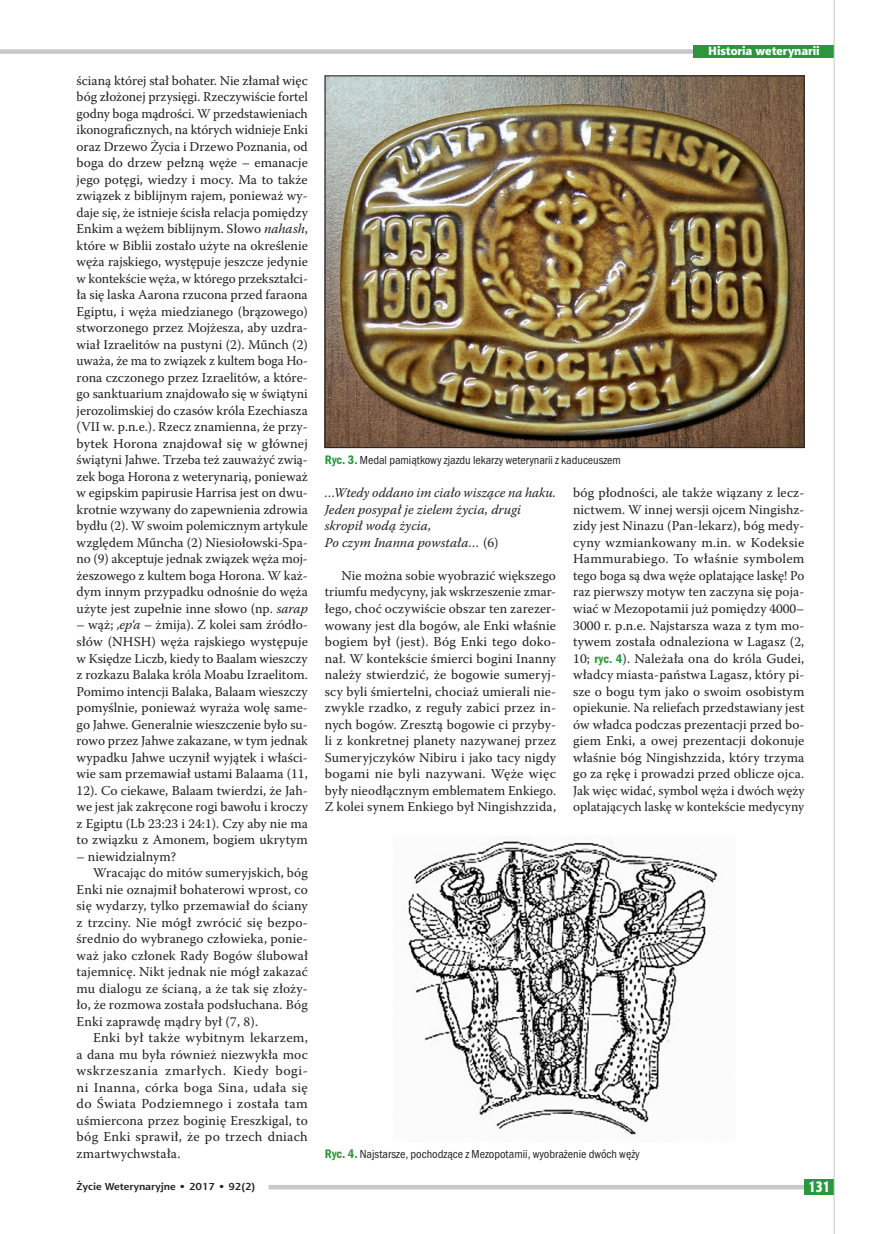
<style>
.page{position:relative;width:881px;height:1234px;background:#fff}
.page>*{position:absolute;margin:0;border:0;box-sizing:border-box;transform-origin:0 0}
.t1{font:15px "Aerton Cnd EFN Black";color:#fff}
.t2{font:13.5px/16.5px "Warnock Pro";letter-spacing:.01em;color:#231f20;text-align:justify}
.t3{font:italic 13.5px/16.5px "Warnock Pro";color:#231f20}
.t4{font:13.5px "Warnock Pro";letter-spacing:.035em;color:#231f20}
.t5{font:12px "Franklin Got Itc TOT Boo Con";color:#231f20}
.t6{font:12px "Aerton EFN Black";color:#fff}
.t7{font:700 10.2px "Aerton EFN";color:#231f20;scale:1.11 1}
.s1{font-style:italic}
.s2{font-family:"Franklin Got Itc TOT Dem Con";font-size:12.75px;color:#2a973d}
.s3{font-style:normal}
</style>
<div class="page">
<img style="left:327px;top:78px;width:475px;height:368px">
<img style="left:408px;top:841px;width:310px;height:294px">
<div style="left:0;top:49px;width:833px;height:5px;background:#c7c8ca"></div>
<div style="left:693px;top:45px;width:140px;height:13px;background:#2a973d"></div>
<div style="left:268px;top:1184px;width:565px;height:5px;background:#c7c8ca"></div>
<div style="left:804px;top:1178px;width:29px;height:15px;background:#2a973d"></div>
<hr style="left:833px;top:0;width:1px;height:1233px;background:#c7c8ca">
<p class="t2" style="left:77px;top:72px;width:233px">ścianą której stał bohater. Nie złamał więc bóg złożonej przysięgi. Rzeczywiście fortel godny boga mądrości. W przedstawieniach ikonograficznych, na których widnieje Enki oraz Drzewo Życia i Drzewo Poznania, od boga do drzew pełzną węże – emanacje jego potęgi, wiedzy i mocy. Ma to także związek z biblijnym rajem, ponieważ wy&shy;daje się, że istnieje ścisła relacja pomiędzy Enkim a wężem biblijnym. Słowo <span class="s1">nahash</span>, które w Biblii zostało użyte na określenie węża rajskiego, występuje jeszcze jedynie w kontekście węża, w którego przekształci&shy;ła się laska Aarona rzucona przed faraona Egiptu, i węża miedzianego (brązowego) stworzonego przez Mojżesza, aby uzdra&shy;wiał Izraelitów na pustyni (2). Műnch (2) uważa, że ma to związek z kultem boga Ho&shy;rona czczonego przez Izraelitów, a które&shy;go sanktuarium znajdowało się w świątyni jerozolimskiej do czasów króla Ezechiasza (VII w. p.n.e.). Rzecz znamienna, że przy&shy;bytek Horona znajdował się w głównej świątyni Jahwe. Trzeba też zauważyć zwią&shy;zek boga Horona z weterynarią, ponieważ w egipskim papirusie Harrisa jest on dwu&shy;krotnie wzywany do zapewnienia zdrowia bydłu (2). W swoim polemicznym artykule względem Műncha (2) Niesiołowski-Spa&shy;no (9) akceptuje jednak związek węża moj&shy;żeszowego z kultem boga Horona. W każ&shy;dym innym przypadku odnośnie do węża użyte jest zupełnie inne słowo (np. <span class="s1">sarap</span></p>
<p class="t2" style="left:77px;top:616px;width:233px">– wąż; <span class="s1">‚ep‘a</span> – żmija). Z kolei sam źródło&shy;słów (NHSH) węża rajskiego występuje w Księdze Liczb, kiedy to Baalam wieszczy z rozkazu Balaka króla Moabu Izraelitom.<br>Pomimo intencji Balaka, Balaam wieszczy pomyślnie, ponieważ wyraża wolę same&shy;go Jahwe. Generalnie wieszczenie było su&shy;rowo przez Jahwe zakazane, w tym jednak wypadku Jahwe uczynił wyjątek i właści&shy;wie sam przemawiał ustami Balaama (11, 12). Co ciekawe, Balaam twierdzi, że Jah&shy;we jest jak zakręcone rogi bawołu i kroczy z Egiptu (Lb 23:23 i 24:1). Czy aby nie ma to związku z Amonem, bogiem ukrytym</p>
<p class="t2" style="left:77px;top:847px;width:101px">– niewidzialnym?</p>
<p class="t2" style="left:93px;top:864px;width:216px">Wracając do mitów sumeryjskich, bóg</p>
<p class="t2" style="left:77px;top:880px;width:233px">Enki nie oznajmił bohaterowi wprost, co</p>
<p class="t2" style="left:77px;top:897px;width:233px">się wydarzy, tylko przemawiał do ściany</p>
<p class="t2" style="left:77px;top:913px;width:233px">z trzciny. Nie mógł zwrócić się bezpo-</p>
<p class="t2" style="left:77px;top:930px;width:233px">średnio do wybranego człowieka, ponie-</p>
<p class="t2" style="left:77px;top:946px;width:233px">waż jako członek Rady Bogów ślubował</p>
<p class="t2" style="left:77px;top:963px;width:233px">tajemnicę. Nikt jednak nie mógł zakazać</p>
<p class="t2" style="left:77px;top:979px;width:233px">mu dialogu ze ścianą, a że tak się złoży-</p>
<p class="t2" style="left:77px;top:996px;width:232px">ło, że rozmowa została podsłuchana. Bóg</p>
<p class="t2" style="left:77px;top:1012px;width:183px">Enki zaprawdę mądry był (7, 8).</p>
<p class="t2" style="left:93px;top:1029px;width:216px">Enki był także wybitnym lekarzem,</p>
<p class="t2" style="left:77px;top:1045px;width:233px">a dana mu była również niezwykła moc</p>
<p class="t4" style="left:77px;top:1062px;width:233px">wskrzeszania zmarłych. Kiedy bogi-</p>
<p class="t2" style="left:77px;top:1078px;width:232px">ni Inanna, córka boga Sina, udała się</p>
<p class="t2" style="left:77px;top:1095px;width:232px">do Świata Podziemnego i została tam</p>
<p class="t2" style="left:77px;top:1111px;width:233px">uśmiercona przez boginię Ereszkigal, to</p>
<p class="t2" style="left:77px;top:1128px;width:232px">bóg Enki sprawił, że po trzech dniach</p>
<p class="t2" style="left:77px;top:1144px;width:105px">zmartwychwstała.</p>
<p class="t6" style="left:708px;top:43px;width:113px">Historia weterynarii</p>
<p class="t5" style="left:325px;top:453px;width:297px"><span class="s2">Ryc. 3.</span> Medal pamiątkowy zjazdu lekarzy weterynarii z kaduceuszem</p>
<p class="t3" style="left:325px;top:484px;width:233px">…Wtedy oddano im ciało wiszące na haku.<br>Jeden posypał je zielem życia, drugi skropił wodą życia,<br>Po czym Inanna powstała… <span class="s3">(6)</span></p>
<p class="t2" style="left:325px;top:567px;width:233px;text-indent:16px">Nie można sobie wyobrazić większego triumfu medycyny, jak wskrzeszenie zmar&shy;łego, choć oczywiście obszar ten zarezer&shy;wowany jest dla bogów, ale Enki właśnie bogiem był (jest). Bóg Enki tego doko&shy;nał. W kontekście śmierci bogini Inanny należy stwierdzić, że bogowie sumeryj&shy;scy byli śmiertelni, chociaż umierali nie&shy;zwykle rzadko, z reguły zabici przez in&shy;nych bogów. Zresztą bogowie ci przyby&shy;li z konkretnej planety nazywanej przez Sumeryjczyków Nibiru i jako tacy nigdy bogami nie byli nazywani. Węże więc były nieodłącznym emblematem Enkiego.<br>Z kolei synem Enkiego był Ningishzzida,</p>
<p class="t2" style="left:573px;top:484px;width:233px">bóg płodności, ale także wiązany z lecz&shy;nictwem. W innej wersji ojcem Ningishz&shy;zidy jest Ninazu (Pan-lekarz), bóg medy&shy;cyny wzmiankowany m.in. w Kodeksie Hammurabiego. To właśnie symbolem tego boga są dwa węże oplatające laskę! Po raz pierwszy motyw ten zaczyna się poja&shy;wiać w Mezopotamii już pomiędzy 4000– 3000 r. p.n.e. Najstarsza waza z tym mo&shy;tywem została odnaleziona w Lagasz (2, 10; <span class="s2">ryc. 4</span>). Należała ona do króla Gudei, władcy miasta-państwa Lagasz, który pi&shy;sze o bogu tym jako o swoim osobistym opiekunie. Na reliefach przedstawiany jest ów władca podczas prezentacji przed bo&shy;giem Enki, a owej prezentacji dokonuje właśnie bóg Ningishzzida, który trzyma go za rękę i prowadzi przed oblicze ojca.<br>Jak więc widać, symbol węża i dwóch węży oplatających laskę w kontekście medycyny</p>
<p class="t5" style="left:325px;top:1146px;width:316px"><span class="s2">Ryc. 4.</span> Najstarsze, pochodzące z Mezopotamii, wyobrażenie dwóch węży</p>
<p class="t7" style="left:77px;top:1180px;width:162px">Życie Weterynaryjne • 2017 • 92(2)</p>
<p class="t1" style="left:808px;top:1177px;width:23px">131</p>
</div>
